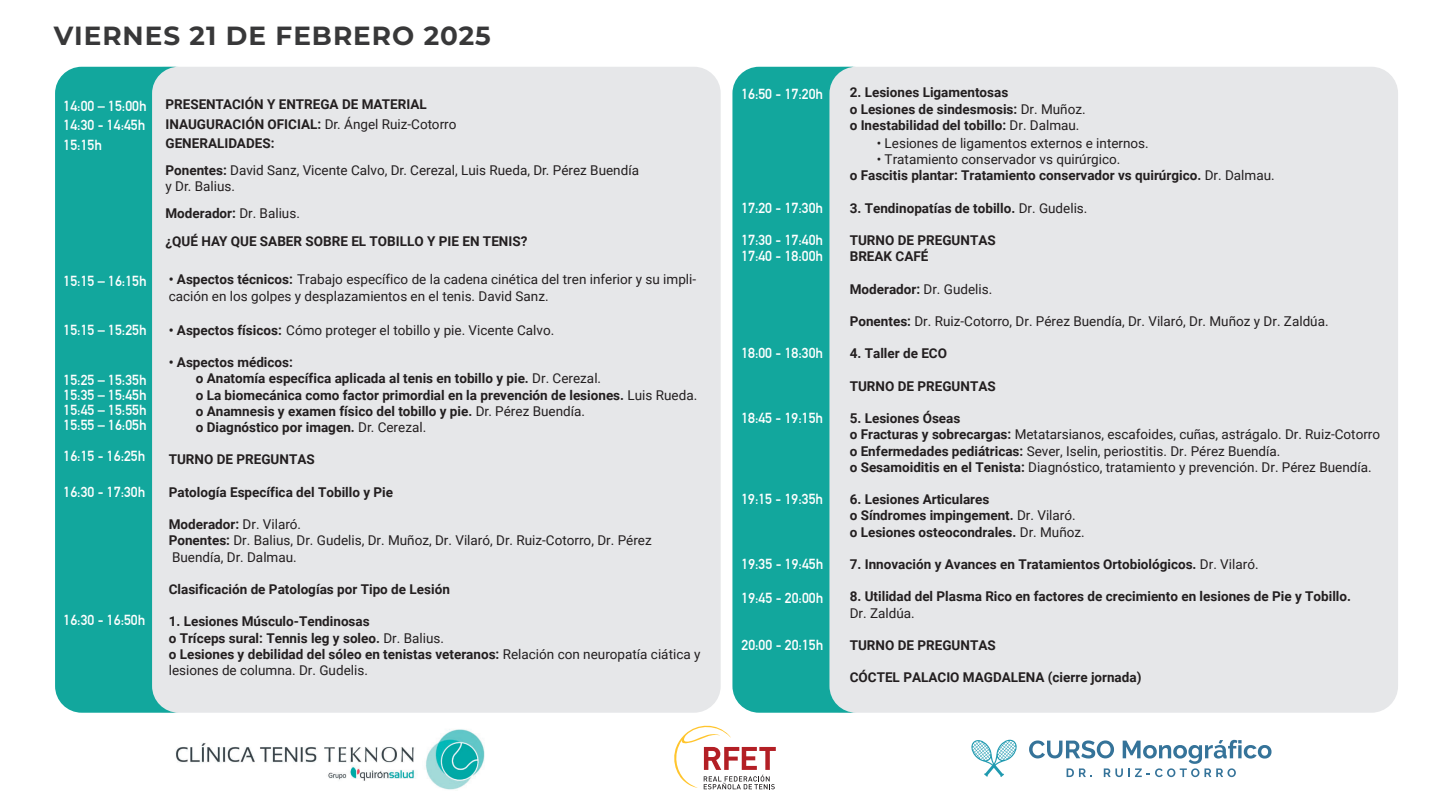
<style>
.page{position:relative;width:1440px;height:810px;background:#fff}
.page>*{position:absolute;margin:0;border:0;box-sizing:border-box;transform-origin:0 0}
.t1{font:700 26.25px "Montserrat";letter-spacing:.04em;color:#383839}
.t2{font:700 14.25px/15.1px "DIN Alternate";color:#fff}
.t3{font:700 13.5px/16.2px "Roboto";color:#231f20}
.t4{font:13.5px/16.2px "Roboto";color:#231f20}
.s1{font-weight:400}
.s2{font-weight:700}
</style>
<div class="page">
<div style="left:139px;top:67px;width:582px;height:646px;background:#e6e7e9;border-radius:27px"></div>
<svg style="left:55px;top:67px;width:122px;height:646px;fill:#12a79d"></svg>
<div style="left:816px;top:67px;width:582px;height:646px;background:#e6e7e9;border-radius:27px"></div>
<svg style="left:732px;top:67px;width:122px;height:646px;fill:#12a79d"></svg>
<img style="left:175px;top:729px;width:310px;height:61px">
<svg style="left:674px;top:725px;width:102px;height:64px"></svg>
<svg style="left:971px;top:739px;width:46px;height:38px"></svg>
<svg style="left:1029px;top:740px;width:243px;height:37px"></svg>
<h1 class="t1" style="left:54px;top:17px;width:438px">VIERNES 21 DE FEBRERO 2025</h1>
<p class="t2" style="left:64px;top:97px;width:85px">14:00 – 15:00h</p>
<p class="t2" style="left:64px;top:114px;width:83px;line-height:20px">14:30 - 14:45h<br>15:15h</p>
<p class="t2" style="left:64px;top:272px;width:85px">15:15 – 16:15h</p>
<p class="t2" style="left:64px;top:322px;width:85px">15:15 – 15:25h</p>
<p class="t2" style="left:64px;top:371px;width:85px;text-align:justify">15:25 – 15:35h 15:35 – 15:45h 15:45 – 15:55h 15:55 – 16:05h</p>
<p class="t2" style="left:64px;top:448px;width:83px">16:15 - 16:25h</p>
<p class="t2" style="left:64px;top:484px;width:83px">16:30 - 17:30h</p>
<p class="t2" style="left:64px;top:612px;width:83px">16:30 - 16:50h</p>
<p class="t3" style="left:166px;top:94px;width:292px;line-height:19.5px">PRESENTACIÓN Y ENTREGA DE MATERIAL<br>INAUGURACIÓN OFICIAL: <span class="s1">Dr. Ángel Ruiz-Cotorro<br></span>GENERALIDADES:</p>
<p class="t4" style="left:166px;top:162px;width:475px"><span class="s2">Ponentes:</span> David Sanz, Vicente Calvo, Dr. Cerezal, Luis Rueda, Dr. Pérez Buendía y Dr. Balius.</p>
<p class="t3" style="left:165px;top:198px;width:363px;line-height:28.1px">Moderador: <span class="s1">Dr. Balius.<br></span>¿QUÉ HAY QUE SABER SOBRE EL TOBILLO Y PIE EN TENIS?</p>
<p class="t4" style="left:169px;top:271px;width:529px"><span class="s2">• Aspectos técnicos:</span> Trabajo específico de la cadena cinética del tren inferior y su impli&shy;cación en los golpes y desplazamientos en el tenis. David Sanz.</p>
<p class="t4" style="left:169px;top:321px;width:387px"><span class="s2">• Aspectos físicos:</span> Cómo proteger el tobillo y pie. Vicente Calvo.</p>
<p class="t3" style="left:196px;top:354px;width:503px;text-indent:-27px">• Aspectos médicos:<br>o Anatomía específica aplicada al tenis en tobillo y pie. <span class="s1">Dr. Cerezal.<br></span>o La biomecánica como factor primordial en la prevención de lesiones. <span class="s1">Luis Rueda. </span>o Anamnesis y examen físico del tobillo y pie. <span class="s1">Dr. Pérez Buendía.<br></span>o Diagnóstico por imagen. <span class="s1">Dr. Cerezal.</span></p>
<p class="t3" style="left:169px;top:451px;width:148px">TURNO DE PREGUNTAS</p>
<p class="t3" style="left:169px;top:483px;width:226px">Patología Específica del Tobillo y Pie</p>
<p class="t4" style="left:169px;top:516px;width:485px"><span class="s2">Moderador:</span> Dr. Vilaró.<br><span class="s2">Ponentes:</span> Dr. Balius, Dr. Gudelis, Dr. Muñoz, Dr. Vilaró, Dr. Ruiz-Cotorro, Dr. Pérez<br>Buendía, Dr. Dalmau.</p>
<p class="t3" style="left:169px;top:581px;width:283px">Clasificación de Patologías por Tipo de Lesión</p>
<p class="t3" style="left:169px;top:613px;width:533px">1. Lesiones Músculo-Tendinosas<br>o Tríceps sural: Tennis leg y soleo. <span class="s1">Dr. Balius.<br></span>o Lesiones y debilidad del sóleo en tenistas veteranos: <span class="s1">Relación con neuropatía ciática y lesiones de columna. Dr. Gudelis.</span></p>
<p class="t2" style="left:741px;top:86px;width:83px">16:50 - 17:20h</p>
<p class="t2" style="left:741px;top:199px;width:83px">17:20 - 17:30h</p>
<p class="t2" style="left:741px;top:231px;width:83px;line-height:16.6px">17:30 - 17:40h<br>17:40 - 18:00h</p>
<p class="t2" style="left:741px;top:345px;width:83px">18:00 - 18:30h</p>
<p class="t2" style="left:741px;top:410px;width:83px">18:45 - 19:15h</p>
<p class="t2" style="left:741px;top:490px;width:83px">19:15 - 19:35h</p>
<p class="t2" style="left:742px;top:556px;width:83px">19:35 - 19:45h</p>
<p class="t2" style="left:742px;top:589px;width:83px">19:45 - 20:00h</p>
<p class="t2" style="left:742px;top:637px;width:83px">20:00 - 20:15h</p>
<p class="t3" style="left:850px;top:84px;width:237px">2. Lesiones Ligamentosas<br>o Lesiones de sindesmosis: <span class="s1">Dr. Muñoz. </span>o Inestabilidad del tobillo: <span class="s1">Dr. Dalmau.</span></p>
<p class="t4" style="left:877px;top:134px;width:274px">• Lesiones de ligamentos externos e internos.</p>
<p class="t3" style="left:850px;top:151px;width:426px;text-indent:27px"><span class="s1">• Tratamiento conservador vs quirúrgico.<br></span>o Fascitis plantar: Tratamiento conservador vs quirúrgico. <span class="s1">Dr. Dalmau.</span></p>
<p class="t3" style="left:850px;top:199px;width:239px">3. Tendinopatías de tobillo. <span class="s1">Dr. Gudelis.</span></p>
<p class="t3" style="left:850px;top:232px;width:148px">TURNO DE PREGUNTAS<br>BREAK CAFÉ</p>
<p class="t4" style="left:850px;top:280px;width:144px"><span class="s2">Moderador:</span> Dr. Gudelis.</p>
<p class="t4" style="left:850px;top:313px;width:480px"><span class="s2">Ponentes:</span> Dr. Ruiz-Cotorro, Dr. Pérez Buendía, Dr. Vilaró, Dr. Muñoz y Dr. Zaldúa.</p>
<p class="t3" style="left:850px;top:345px;width:99px">4. Taller de ECO</p>
<p class="t3" style="left:850px;top:377px;width:148px">TURNO DE PREGUNTAS</p>
<p class="t4" style="left:850px;top:410px;width:532px"><span class="s2">5. Lesiones Óseas<br>o Fracturas y sobrecargas:</span> Metatarsianos, escafoides, cuñas, astrágalo. Dr. Ruiz-Cotorro <span class="s2">o Enfermedades pediátricas:</span> Sever, Iselin, periostitis. Dr. Pérez Buendía.<br><span class="s2">o Sesamoiditis en el Tenista:</span> Diagnóstico, tratamiento y prevención. Dr. Pérez Buendía.</p>
<p class="t3" style="left:850px;top:491px;width:237px">6. Lesiones Articulares<br>o Síndromes impingement. <span class="s1">Dr. Vilaró. </span>o Lesiones osteocondrales. <span class="s1">Dr. Muñoz.</span></p>
<p class="t3" style="left:850px;top:556px;width:410px">7. Innovación y Avances en Tratamientos Ortobiológicos. <span class="s1">Dr. Vilaró.</span></p>
<p class="t3" style="left:850px;top:588px;width:503px">8. Utilidad del Plasma Rico en factores de crecimiento en lesiones de Pie y Tobillo.</p>
<p class="t4" style="left:850px;top:604px;width:66px">Dr. Zaldúa.</p>
<p class="t3" style="left:850px;top:637px;width:148px">TURNO DE PREGUNTAS</p>
<p class="t3" style="left:850px;top:669px;width:293px">CÓCTEL PALACIO MAGDALENA (cierre jornada)</p>
</div>
